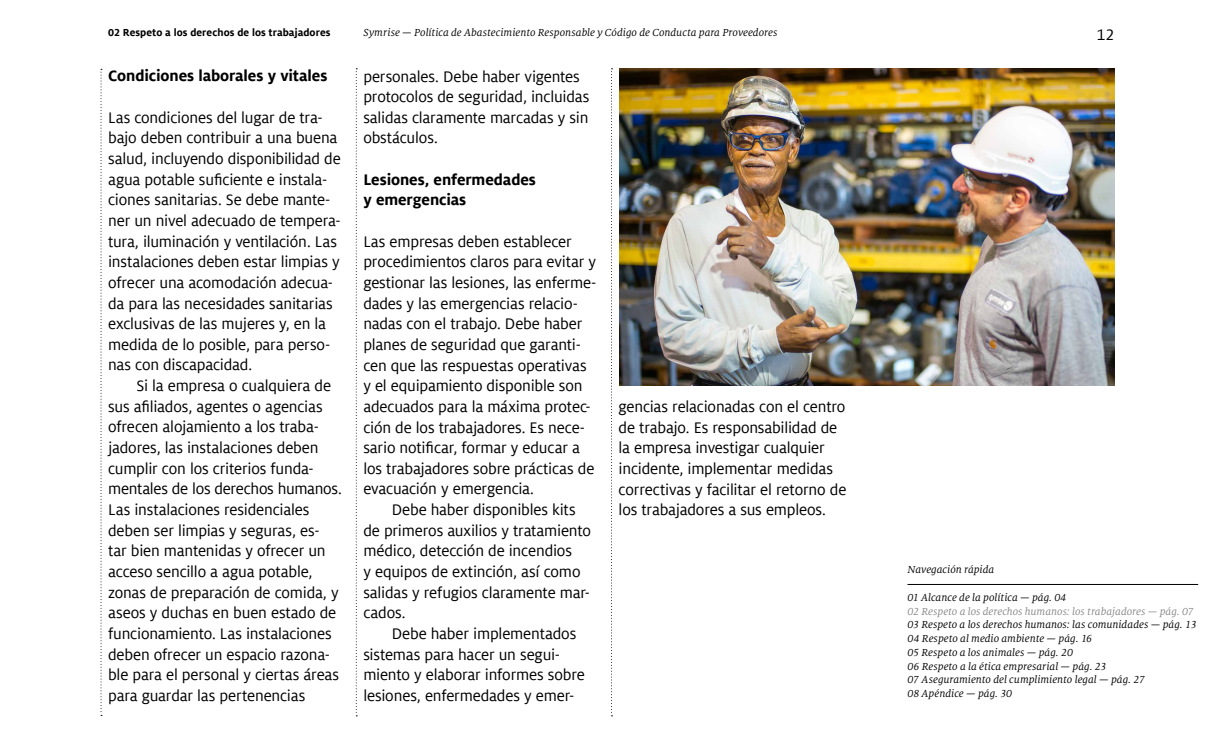
<style>
.page{position:relative;width:1223px;height:745px;background:#fff}
.page>*{position:absolute;margin:0;border:0;box-sizing:border-box;transform-origin:0 0}
.t1{font:16.88px/20.6px "FF Milofor Symrise";letter-spacing:-.01em;color:#000}
.t2{font:700 16.88px/20.6px "FF Milofor Symrise";letter-spacing:-.005em;color:#000}
.t3{font:italic 11.25px/13.8px "FF Milo Serif CF Ffor Symrise";letter-spacing:.005em;color:#000}
.t4{font:italic 11.25px "FF Milo Serif CF Ffor Symrise";color:#878787}
.t5{font:700 11.25px "FF Milofor Symrise";letter-spacing:.005em;color:#000}
</style>
<div class="page">
<svg style="left:356px;top:68px;width:1px;height:648px"></svg>
<svg style="left:611px;top:68px;width:1px;height:648px"></svg>
<svg style="left:101px;top:69px;width:1px;height:646px"></svg>
<img style="left:619px;top:69px;width:495px;height:316px">
<hr style="left:907px;top:583px;width:291px;height:1px;background:#000">
<p class="t5" style="left:108px;top:26px;width:224px">02 Respeto a los derechos de los trabajadores</p>
<p class="t2" style="left:108px;top:66px;width:221px">Condiciones laborales y vitales</p>
<p class="t1" style="left:108px;top:107px;width:234px">Las condiciones del lugar de tra&shy;bajo deben contribuir a una buena salud, incluyendo disponibilidad de agua potable suficiente e instala&shy;ciones sanitarias. Se debe mante&shy;ner un nivel adecuado de tempera&shy;tura, iluminación y ventilación. Las instalaciones deben estar limpias y ofrecer una acomodación adecua&shy;da para las necesidades sanitarias exclusivas de las mujeres y, en la medida de lo posible, para perso&shy;nas con discapacidad.</p>
<p class="t1" style="left:108px;top:375px;width:235px;text-indent:28px">Si la empresa o cualquiera de sus afiliados, agentes o agencias ofrecen alojamiento a los traba&shy;jadores, las instalaciones deben cumplir con los criterios funda&shy;mentales de los derechos humanos.<br>Las instalaciones residenciales deben ser limpias y seguras, es&shy;tar bien mantenidas y ofrecer un acceso sencillo a agua potable, zonas de preparación de comida, y aseos y duchas en buen estado de funcionamiento. Las instalaciones deben ofrecer un espacio razona&shy;ble para el personal y ciertas áreas para guardar las pertenencias</p>
<p class="t3" style="left:363px;top:26px;width:415px">Symrise — Política de Abastecimiento Responsable y Código de Conducta para Proveedores</p>
<p class="t1" style="left:1096px;top:25px;width:19px">12</p>
<p class="t1" style="left:363px;top:66px;width:227px">personales. Debe haber vigentes protocolos de seguridad, incluidas salidas claramente marcadas y sin obstáculos.</p>
<p class="t2" style="left:363px;top:169px;width:174px">Lesiones, enfermedades y emergencias</p>
<p class="t1" style="left:363px;top:231px;width:235px">Las empresas deben establecer procedimientos claros para evitar y gestionar las lesiones, las enferme&shy;dades y las emergencias relacio&shy;nadas con el trabajo. Debe haber planes de seguridad que garanti&shy;cen que las respuestas operativas y el equipamiento disponible son adecuados para la máxima protec&shy;ción de los trabajadores. Es nece&shy;sario notificar, formar y educar a los trabajadores sobre prácticas de evacuación y emergencia.</p>
<p class="t1" style="left:363px;top:499px;width:229px;text-indent:28px">Debe haber disponibles kits de primeros auxilios y tratamiento médico, detección de incendios<br>y equipos de extinción, así como salidas y refugios claramente mar&shy;cados.</p>
<p class="t1" style="left:363px;top:623px;width:223px;text-indent:28px">Debe haber implementados sistemas para hacer un segui&shy;miento y elaborar informes sobre lesiones, enfermedades y emer-</p>
<p class="t1" style="left:618px;top:396px;width:229px">gencias relacionadas con el centro de trabajo. Es responsabilidad de la empresa investigar cualquier incidente, implementar medidas correctivas y facilitar el retorno de los trabajadores a sus empleos.</p>
<p class="t3" style="left:907px;top:562px;width:88px">Navegación rápida</p>
<p class="t3" style="left:907px;top:590px;width:161px">01 Alcance de la política — pág. 04</p>
<p class="t4" style="left:907px;top:604px;width:288px">02 Respeto a los derechos humanos: los trabajadores — pág. 07</p>
<p class="t3" style="left:907px;top:617px;width:291px">03 Respeto a los derechos humanos: las comunidades — pág. 13<br>04 Respeto al medio ambiente — pág. 16<br>05 Respeto a los animales — pág. 20<br>06 Respeto a la ética empresarial — pág. 23<br>07 Aseguramiento del cumplimiento legal — pág. 27<br>08 Apéndice — pág. 30</p>
</div>
